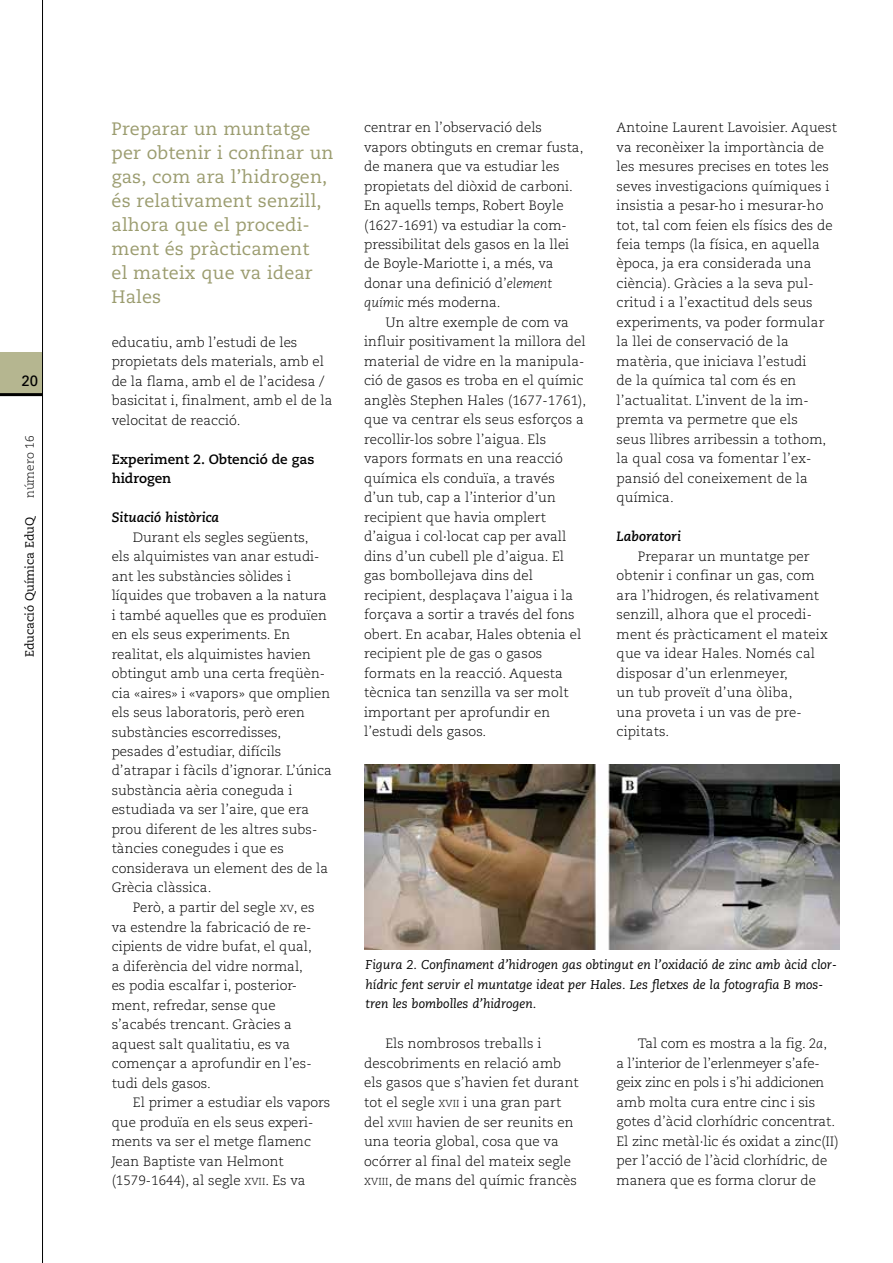
<style>
.page{position:relative;width:893px;height:1263px;background:#fff}
.page>*{position:absolute;margin:0;border:0;box-sizing:border-box;transform-origin:0 0}
.t1{font:18px/24px "Caecilia";letter-spacing:.01em;color:#9b9c6f}
.t2{font:15px "Univers";color:#000}
.t3{font:300 13.5px/19.5px "Caecilia";color:#000}
.t4{font:700 13.5px/19.5px "Caecilia";color:#000}
.t5{font:italic 700 13.5px "Caecilia";color:#000}
.t6{font:italic 12.75px/19.5px "Caecilia";color:#000}
.t7{font:12px "Caecilia";color:#000}
.t8{font:300 12px "Caecilia";color:#000}
.s1{font-size:10.2px}
.s2{font-style:italic}
</style>
<div class="page">
<div style="left:0;top:352px;width:43px;height:43px;background:#b5b690"></div>
<hr style="left:0;top:393px;width:43px;height:3px;background:#000">
<hr style="left:42px;top:0;width:1px;height:1263px;background:#000">
<img style="left:364px;top:765px;width:475px;height:185px">
<p class="t2" style="left:22px;top:371px;width:18px">20</p>
<p class="t8" style="left:23px;top:498px;width:64px;rotate:-90deg">número 16</p>
<p class="t7" style="left:23px;top:657px;width:143px;rotate:-90deg">Educació Química EduQ</p>
<h1 class="t1" style="left:112px;top:117px;width:223px">Preparar un muntatge per obtenir i confinar un gas, com ara l’hidrogen, és relativament senzill, alhora que el procedi&shy;ment és pràcticament<br>el mateix que va idear<br>Hales</h1>
<p class="t3" style="left:112px;top:332px;width:222px">educatiu, amb l’estudi de les propietats dels materials, amb el de la flama, amb el de l’acidesa / basicitat i, finalment, amb el de la velocitat de reacció.</p>
<p class="t4" style="left:112px;top:449px;width:204px">Experiment 2. Obtenció de gas hidrogen</p>
<p class="t5" style="left:112px;top:509px;width:109px">Situació històrica</p>
<p class="t3" style="left:112px;top:527px;width:222px;text-indent:21px">Durant els segles següents,<br>els alquimistes van anar estudi&shy;ant les substàncies sòlides i líquides que trobaven a la natura i també aquelles que es produïen en els seus experiments. En realitat, els alquimistes havien obtingut amb una certa freqüèn&shy;cia «aires» i «vapors» que omplien els seus laboratoris, però eren substàncies escorredisses, pesades d’estudiar, difícils d’atrapar i fàcils d’ignorar. L’única substància aèria coneguda i estudiada va ser l’aire, que era prou diferent de les altres subs&shy;tàncies conegudes i que es considerava un element des de la<br>Grècia clàssica.</p>
<p class="t3" style="left:112px;top:898px;width:204px;text-indent:21px">Però, a partir del segle <span class="s1">XV</span>, es va estendre la fabricació de re&shy;cipients de vidre bufat, el qual, a diferència del vidre normal, es podia escalfar i, posterior&shy;ment, refredar, sense que s’acabés trencant. Gràcies a aquest salt qualitatiu, es va començar a aprofundir en l’es&shy;tudi dels gasos.</p>
<p class="t3" style="left:112px;top:1093px;width:220px;text-indent:21px">El primer a estudiar els vapors que produïa en els seus experi&shy;ments va ser el metge flamenc<br>Jean Baptiste van Helmont (1579-1644), al segle <span class="s1">XVII</span>. Es va</p>
<p class="t3" style="left:364px;top:118px;width:221px">centrar en l’observació dels vapors obtinguts en cremar fusta, de manera que va estudiar les propietats del diòxid de carboni.<br>En aquells temps, Robert Boyle (1627-1691) va estudiar la com&shy;pressibilitat dels gasos en la llei de Boyle-Mariotte i, a més, va donar una definició d’<span class="s2">element químic</span> més moderna.</p>
<p class="t3" style="left:364px;top:313px;width:224px;text-indent:21px">Un altre exemple de com va influir positivament la millora del material de vidre en la manipula&shy;ció de gasos es troba en el químic anglès Stephen Hales (1677-1761), que va centrar els seus esforços a recollir-los sobre l’aigua. Els vapors formats en una reacció química els conduïa, a través d’un tub, cap a l’interior d’un recipient que havia omplert d’aigua i col·locat cap per avall dins d’un cubell ple d’aigua. El gas bombollejava dins del recipient, desplaçava l’aigua i la forçava a sortir a través del fons obert. En acabar, Hales obtenia el recipient ple de gas o gasos formats en la reacció. Aquesta tècnica tan senzilla va ser molt important per aprofundir en l’estudi dels gasos.</p>
<p class="t3" style="left:617px;top:118px;width:222px">Antoine Laurent Lavoisier. Aquest va reconèixer la importància de les mesures precises en totes les seves investigacions químiques i insistia a pesar-ho i mesurar-ho tot, tal com feien els físics des de feia temps (la física, en aquella època, ja era considerada una ciència). Gràcies a la seva pul&shy;critud i a l’exactitud dels seus experiments, va poder formular la llei de conservació de la matèria, que iniciava l’estudi<br>de la química tal com és en l’actualitat. L’invent de la im&shy;premta va permetre que els<br>seus llibres arribessin a tothom, la qual cosa va fomentar l’ex&shy;pansió del coneixement de la química.</p>
<p class="t5" style="left:617px;top:529px;width:66px">Laboratori</p>
<p class="t3" style="left:617px;top:547px;width:213px;text-indent:21px">Preparar un muntatge per obtenir i confinar un gas, com ara l’hidrogen, és relativament senzill, alhora que el procedi&shy;ment és pràcticament el mateix que va idear Hales. Només cal disposar d’un erlenmeyer,<br>un tub proveït d’una òliba,<br>una proveta i un vas de pre&shy;cipitats.</p>
<p class="t6" style="left:366px;top:955px;width:473px">Figura 2. Confinament d’hidrogen gas obtingut en l’oxidació de zinc amb àcid clor&shy;hídric fent servir el muntatge ideat per Hales. Les fletxes de la fotografia B mos&shy;tren les bombolles d’hidrogen.</p>
<p class="t3" style="left:364px;top:1034px;width:216px;text-indent:21px">Els nombrosos treballs i descobriments en relació amb els gasos que s’havien fet durant tot el segle <span class="s1">XVII</span> i una gran part del <span class="s1">XVIII</span> havien de ser reunits en una teoria global, cosa que va ocórrer al final del mateix segle<br><span class="s1">XVIII</span>, de mans del químic francès</p>
<p class="t3" style="left:617px;top:1034px;width:223px;text-indent:21px">Tal com es mostra a la fig. 2<span class="s2">a</span>,<br>a l’interior de l’erlenmeyer s’afe&shy;geix zinc en pols i s’hi addicionen amb molta cura entre cinc i sis gotes d’àcid clorhídric concentrat.<br>El zinc metàl·lic és oxidat a zinc(II) per l’acció de l’àcid clorhídric, de manera que es forma clorur de</p>
</div>
